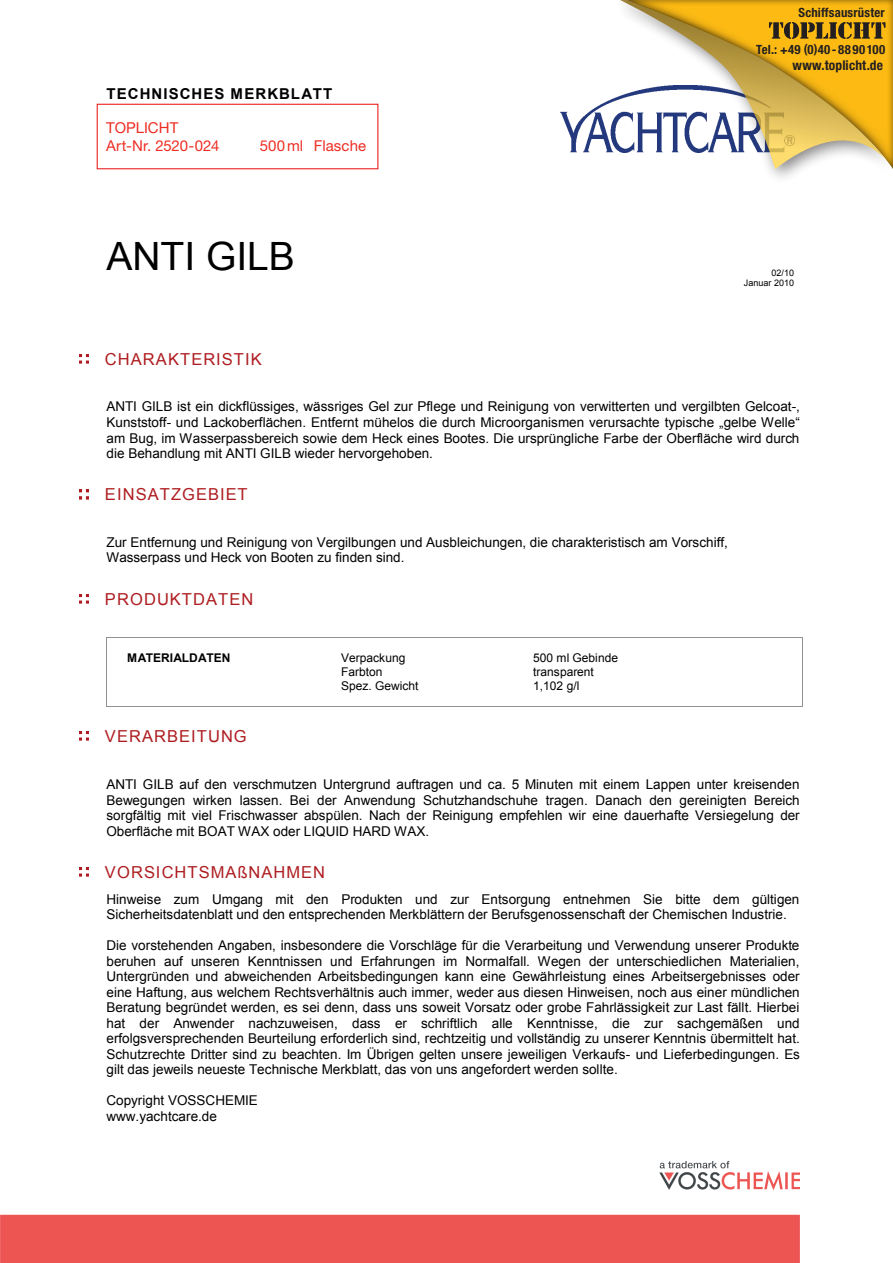
<style>
.page{position:relative;width:893px;height:1263px;background:#fff}
.page>*{position:absolute;margin:0;border:0;box-sizing:border-box;transform-origin:0 0}
.t1{font:39px "Arial";color:#000}
.t2{font:16.5px "Arial";letter-spacing:.065em;color:#ae1d21}
.t3{font:15px/18px "Helvetica Neue LTW1 G";letter-spacing:.005em;color:#ee2e24}
.t4{font:700 15px "Arial";letter-spacing:.07em;color:#000}
.t5{font:13.5px/15.6px "Arial";letter-spacing:.005em;color:#000;text-align:justify}
.t6{font:700 condensed 13.5px "Helvetica Neue LTW1 G";letter-spacing:.01em;color:#231f20}
.t7{font:700 condensed 12.75px "Helvetica Neue LTW1 G";letter-spacing:.015em;color:#231f20}
.t8{font:12px "Arial";color:#000}
.t9{font:700 12px "Arial";letter-spacing:.005em;color:#000}
.t10{font:9px/10.2px "Arial";letter-spacing:.005em;color:#000;text-align:right}
</style>
<div class="page">
<img style="left:0;top:1161px;width:799px;height:102px">
<img style="left:560px;top:98px;width:53px;height:54px">
<svg style="left:79px;top:354px;width:10px;height:9px"></svg>
<svg style="left:79px;top:490px;width:10px;height:9px"></svg>
<svg style="left:79px;top:594px;width:10px;height:10px"></svg>
<hr style="left:107px;top:637px;width:225px;height:1px;background:#8f9196">
<hr style="left:333px;top:637px;width:192px;height:1px;background:#8f9196">
<hr style="left:525px;top:637px;width:277px;height:1px;background:#8f9196">
<svg style="left:106px;top:637px;width:1px;height:70px"></svg>
<hr style="left:107px;top:706px;width:226px;height:1px;background:#8f9196">
<hr style="left:333px;top:706px;width:192px;height:1px;background:#8f9196">
<hr style="left:525px;top:706px;width:277px;height:1px;background:#8f9196">
<svg style="left:802px;top:637px;width:1px;height:70px"></svg>
<svg style="left:79px;top:732px;width:10px;height:9px"></svg>
<svg style="left:79px;top:867px;width:10px;height:9px"></svg>
<div style="left:613px;top:0;width:280px;height:185px;background:#231f20;opacity:.7"></div>
<svg style="left:620px;top:0;width:273px;height:169px"></svg>
<svg style="left:769px;top:22px;width:116px;height:17px;background:#876619"></svg>
<div style="left:97px;top:104px;width:281px;height:65px;border:1px solid #ea2523"></div>
<p class="t7" style="left:798px;top:5px;width:88px">Schiffsausrüster</p>
<p class="t4" style="left:106px;top:83px;width:227px">TECHNISCHES MERKBLATT</p>
<p class="t3" style="left:106px;top:118px;width:115px">TOPLICHT<br>Art-Nr. 2520-024</p>
<p class="t3" style="left:260px;top:136px;width:108px">500ml Flasche</p>
<h1 class="t1" style="left:106px;top:230px;width:190px">ANTI GILB</h1>
<p class="t7" style="left:756px;top:42px;width:130px">Tel.: +49 (0)40-8890100</p>
<p class="t6" style="left:792px;top:57px;width:92px">www.toplicht.de</p>
<p class="t10" style="left:744px;top:268px;width:52px">02/10<br>Januar 2010</p>
<p class="t2" style="left:105px;top:348px;width:158px">CHARAKTERISTIK</p>
<p class="t5" style="left:106px;top:399px;width:695px">ANTI GILB ist ein dickflüssiges, wässriges Gel zur Pflege und Reinigung von verwitterten und vergilbten Gelcoat-, Kunststoff- und Lackoberflächen. Entfernt mühelos die durch Microorganismen verursachte typische „gelbe Welle“ am Bug, im Wasserpassbereich sowie dem Heck eines Bootes. Die ursprüngliche Farbe der Oberfläche wird durch die Behandlung mit ANTI GILB wieder hervorgehoben.</p>
<p class="t2" style="left:105px;top:483px;width:144px">EINSATZGEBIET</p>
<p class="t5" style="left:106px;top:535px;width:623px">Zur Entfernung und Reinigung von Vergilbungen und Ausbleichungen, die charakteristisch am Vorschiff,<br>Wasserpass und Heck von Booten zu finden sind.</p>
<p class="t2" style="left:105px;top:588px;width:150px">PRODUKTDATEN</p>
<p class="t9" style="left:127px;top:650px;width:105px">MATERIALDATEN</p>
<p class="t8" style="left:341px;top:650px;width:66px">Verpackung</p>
<p class="t8" style="left:533px;top:650px;width:86px">500 ml Gebinde</p>
<p class="t8" style="left:341px;top:664px;width:43px">Farbton</p>
<p class="t8" style="left:533px;top:664px;width:62px">transparent</p>
<p class="t8" style="left:341px;top:678px;width:79px">Spez. Gewicht</p>
<p class="t8" style="left:533px;top:678px;width:48px">1,102 g/l</p>
<p class="t2" style="left:105px;top:725px;width:143px">VERARBEITUNG</p>
<p class="t5" style="left:106px;top:776px;width:695px">ANTI GILB auf den verschmutzen Untergrund auftragen und ca. 5 Minuten mit einem Lappen unter kreisenden Bewegungen wirken lassen. Bei der Anwendung Schutzhandschuhe tragen. Danach den gereinigten Bereich sorgfältig mit viel Frischwasser abspülen. Nach der Reinigung empfehlen wir eine dauerhafte Versiegelung der Oberfläche mit BOAT WAX oder LIQUID HARD WAX.</p>
<p class="t2" style="left:105px;top:861px;width:222px">VORSICHTSMAßNAHMEN</p>
<p class="t5" style="left:106px;top:891px;width:694px">Hinweise zum Umgang mit den Produkten und zur Entsorgung entnehmen Sie bitte dem gültigen<br>Sicherheitsdatenblatt und den entsprechenden Merkblättern der Berufsgenossenschaft der Chemischen Industrie.</p>
<p class="t5" style="left:106px;top:938px;width:695px">Die vorstehenden Angaben, insbesondere die Vorschläge für die Verarbeitung und Verwendung unserer Produkte beruhen auf unseren Kenntnissen und Erfahrungen im Normalfall. Wegen der unterschiedlichen Materialien, Untergründen und abweichenden Arbeitsbedingungen kann eine Gewährleistung eines Arbeitsergebnisses oder eine Haftung, aus welchem Rechtsverhältnis auch immer, weder aus diesen Hinweisen, noch aus einer mündlichen Beratung begründet werden, es sei denn, dass uns soweit Vorsatz oder grobe Fahrlässigkeit zur Last fällt. Hierbei hat der Anwender nachzuweisen, dass er schriftlich alle Kenntnisse, die zur sachgemäßen und erfolgsversprechenden Beurteilung erforderlich sind, rechtzeitig und vollständig zu unserer Kenntnis übermittelt hat.<br>Schutzrechte Dritter sind zu beachten. Im Übrigen gelten unsere jeweiligen Verkaufs- und Lieferbedingungen. Es gilt das jeweils neueste Technische Merkblatt, das von uns angefordert werden sollte.</p>
<p class="t5" style="left:106px;top:1093px;width:153px">Copyright VOSSCHEMIE www.yachtcare.de</p>
</div>
